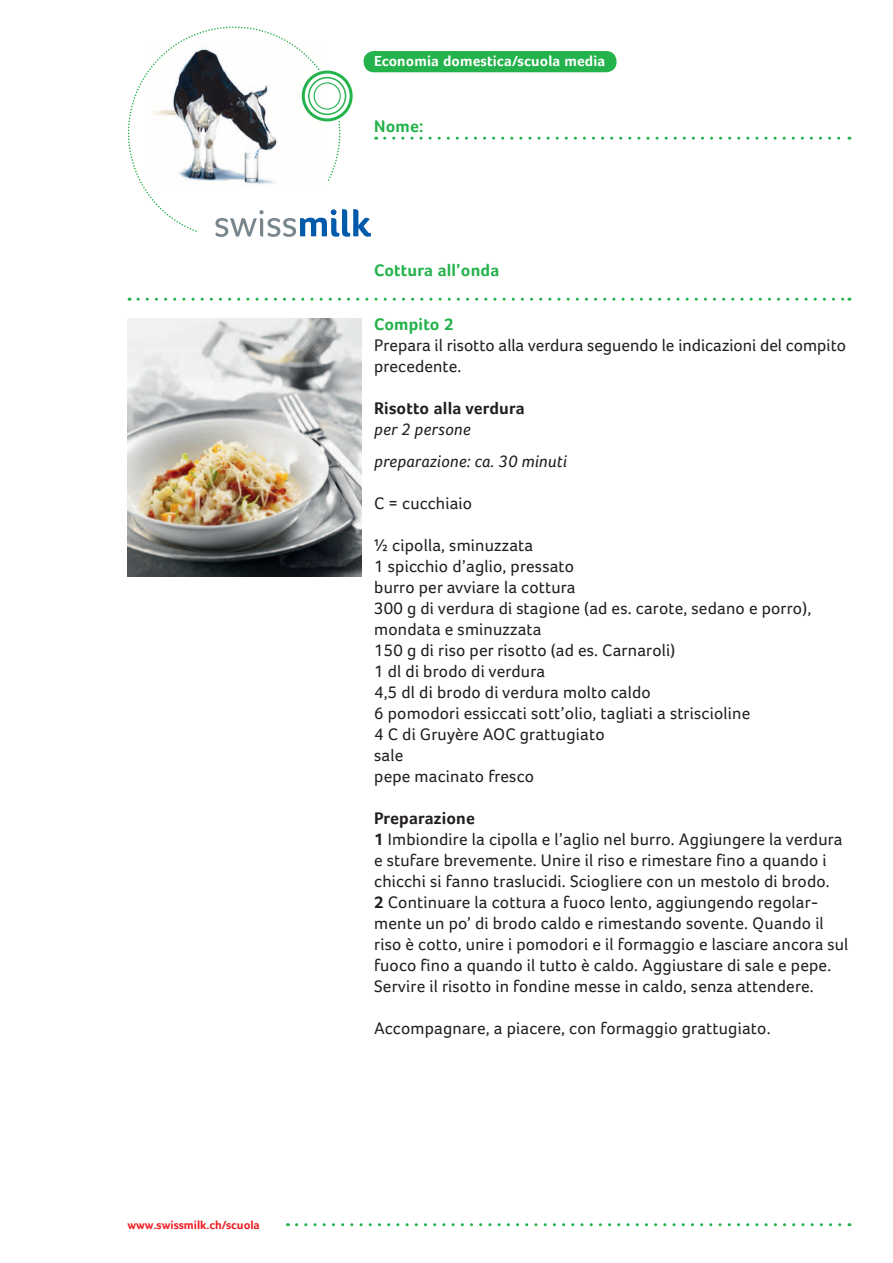
<style>
.page{position:relative;width:893px;height:1263px;background:#fff}
.page>*{position:absolute;margin:0;border:0;box-sizing:border-box;transform-origin:0 0}
.t1{font:17.25px/21px "Foco";letter-spacing:.01em;color:#231f20}
.t2{font:italic 17.25px/31.5px "Foco";letter-spacing:.01em;color:#231f20}
.t3{font:700 17.25px "Foco";letter-spacing:.01em;color:#23b24b}
.t4{font:700 17.25px "Foco";letter-spacing:.01em;color:#231f20}
.t5{font:700 15px "Foco";letter-spacing:.01em;color:#fff}
.t6{font:700 12px "Foco";color:#ee1d23}
.s1{font-weight:700}
</style>
<div class="page">
<svg style="left:138px;top:298px;width:712px;height:3px"></svg>
<img style="left:128px;top:319px;width:233px;height:258px">
<svg style="left:297px;top:1223px;width:553px;height:3px"></svg>
<svg style="left:128px;top:26px;width:249px;height:211px"></svg>
<svg style="left:385px;top:137px;width:465px;height:3px"></svg>
<div style="left:364px;top:51px;width:253px;height:21px;background:#23b24b;border-radius:11px"></div>
<p class="t6" style="left:128px;top:1218px;width:134px">www.swissmilk.ch/scuola</p>
<p class="t5" style="left:374px;top:52px;width:233px">Economia domestica/scuola media</p>
<p class="t3" style="left:374px;top:116px;width:51px">Nome:</p>
<p class="t3" style="left:374px;top:260px;width:127px">Cottura all’onda</p>
<p class="t3" style="left:374px;top:314px;width:81px">Compito 2</p>
<p class="t1" style="left:374px;top:335px;width:473px">Prepara il risotto alla verdura seguendo le indicazioni del compito precedente.</p>
<p class="t4" style="left:374px;top:398px;width:152px">Risotto alla verdura</p>
<p class="t2" style="left:374px;top:413px;width:194px">per 2 persone preparazione: ca. 30 minuti</p>
<p class="t1" style="left:374px;top:492px;width:99px">C = cucchiaio</p>
<p class="t1" style="left:374px;top:534px;width:439px">½ cipolla, sminuzzata<br>1 spicchio d’aglio, pressato<br>burro per avviare la cottura<br>300 g di verdura di stagione (ad es. carote, sedano e porro), mondata e sminuzzata<br>150 g di riso per risotto (ad es. Carnaroli)<br>1 dl di brodo di verdura<br>4,5 dl di brodo di verdura molto caldo<br>6 pomodori essiccati sott’olio, tagliati a striscioline<br>4 C di Gruyère AOC grattugiato<br>sale<br>pepe macinato fresco</p>
<p class="t1" style="left:374px;top:807px;width:476px"><span class="s1">Preparazione<br>1</span> Imbiondire la cipolla e l’aglio nel burro. Aggiungere la verdura e stufare brevemente. Unire il riso e rimestare fino a quando i chicchi si fanno traslucidi. Sciogliere con un mestolo di brodo.<br><span class="s1">2</span> Continuare la cottura a fuoco lento, aggiungendo regolar&shy;mente un po’ di brodo caldo e rimestando sovente. Quando il riso è cotto, unire i pomodori e il formaggio e lasciare ancora sul fuoco fino a quando il tutto è caldo. Aggiustare di sale e pepe.<br>Servire il risotto in fondine messe in caldo, senza attendere.</p>
<p class="t1" style="left:374px;top:1017px;width:398px">Accompagnare, a piacere, con formaggio grattugiato.</p>
</div>
